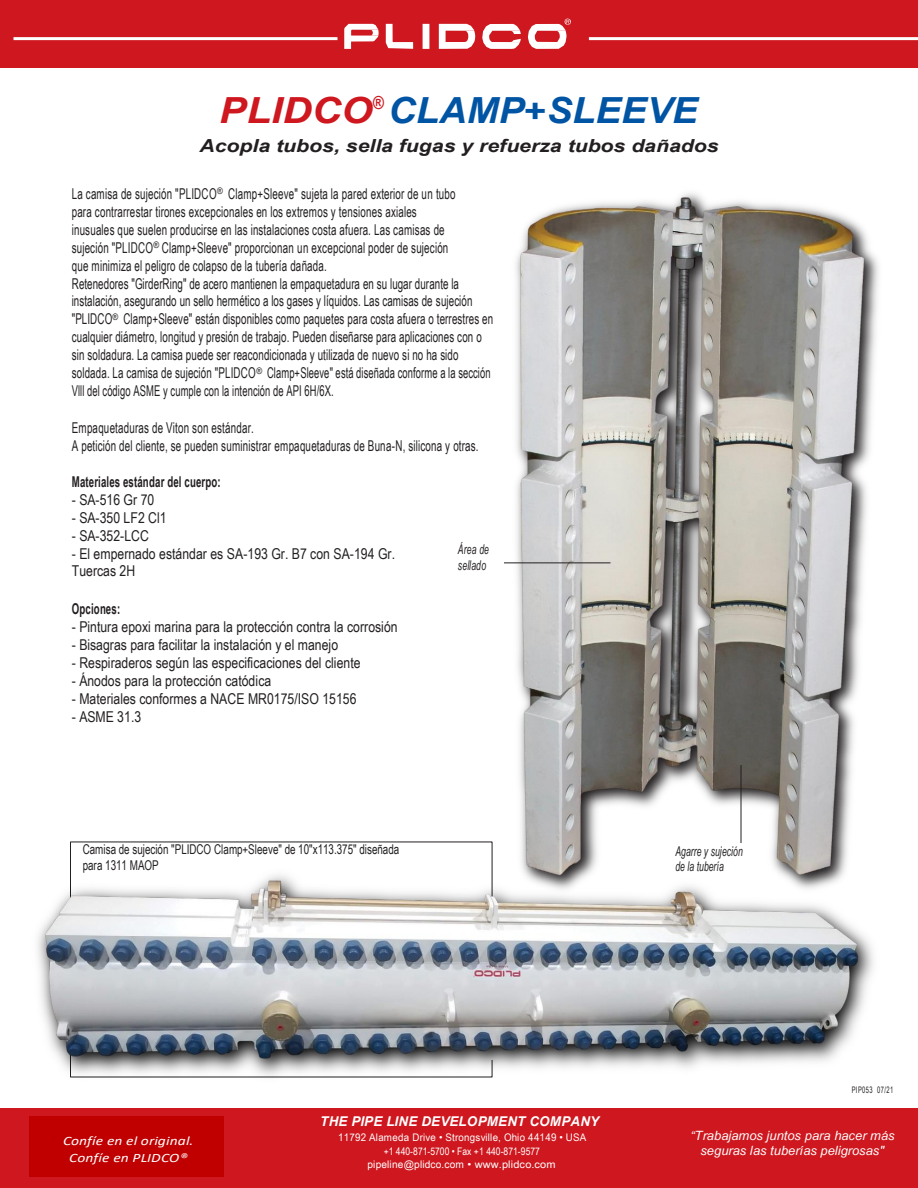
<style>
.page{position:relative;width:918px;height:1188px;background:#fff}
.page>*{position:absolute;margin:0;border:0;box-sizing:border-box;transform-origin:0 0}
.t1{font:italic 700 36px "Arial Narrow";color:#0054a4;scale:1.29 1}
.t2{font:italic 700 18px "Arial Narrow";color:#231f20;scale:1.44 1}
.t3{font:15px/17.9px "Arial Narrow";letter-spacing:.01em;color:#231f20;scale:.8 1}
.t4{font:15px/17.1px "Arial Narrow";letter-spacing:.01em;color:#231f20}
.t5{font:700 15px "Arial Narrow";letter-spacing:.015em;color:#231f20;scale:.79 1}
.t6{font:13.5px/15.5px "Arial Narrow";color:#231f20;scale:.89 1}
.t7{font:italic 13.5px/16.2px "Arial Narrow";letter-spacing:.005em;color:#231f20;scale:.78 1}
.t8{font:italic 700 13.5px "Arial Narrow";letter-spacing:.015em;color:#fff;scale:1.21 1}
.t9{font:italic 12.75px/15.6px "Arial Narrow";letter-spacing:.005em;color:#fff;text-align:center;scale:1.23 1}
.t10{font:italic 12.75px "Calibri";letter-spacing:.005em;color:#fff;scale:1.22 1}
.t11{font:italic 12.75px/15.6px "Arial Narrow";letter-spacing:.005em;color:#fff;text-align:center;scale:1.15 1}
.t12{font:10.5px/13.5px "Arial Narrow";letter-spacing:.01em;color:#fff;text-align:center}
.t13{font:10.5px "Arial Narrow";letter-spacing:.01em;color:#fff;scale:1.14 1}
.t14{font:9px "Arial Narrow";letter-spacing:.055em;color:#231f20;scale:.78 1}
.s1{color:#ce171e}
</style>
<div class="page">
<img style="left:504px;top:193px;width:374px;height:671px">
<hr style="left:504px;top:562px;width:106px;height:1px;background:#231f20">
<hr style="left:741px;top:765px;width:1px;height:78px;background:#231f20">
<img style="left:70px;top:864px;width:804px;height:214px">
<img style="left:37px;top:873px;width:830px;height:198px">
<div style="left:0;top:0;width:918px;height:68px;background:#ce171e"></div>
<svg style="left:386px;top:24px;width:27px;height:25px"></svg>
<div style="left:423px;top:24px;width:6px;height:25px;background:#fff"></div>
<svg style="left:482px;top:24px;width:39px;height:25px"></svg>
<svg style="left:344px;top:24px;width:35px;height:25px"></svg>
<svg style="left:439px;top:24px;width:36px;height:25px"></svg>
<svg style="left:528px;top:19px;width:43px;height:30px"></svg>
<hr style="left:14px;top:37px;width:324px;height:3px;background:#fff">
<hr style="left:589px;top:37px;width:329px;height:3px;background:#fff">
<div style="left:0;top:1108px;width:918px;height:80px;background:#ce171e"></div>
<div style="left:29px;top:1116px;width:195px;height:17px;background:#c00000"></div>
<div style="left:29px;top:1133px;width:195px;height:17px;background:#c00000"></div>
<div style="left:29px;top:1150px;width:195px;height:27px;background:#c00000"></div>
<p class="t1" style="left:219px;top:89px;width:372px"><span class="s1">PLIDCO</span><sup>®</sup> CLAMP+SLEEVE</p>
<p class="t2" style="left:199px;top:136px;width:362px">Acopla tubos, sella fugas y refuerza tubos dañados</p>
<p class="t3" style="left:72px;top:185px;width:481px">La camisa de sujeción "PLIDCO<sup>®</sup> Clamp+Sleeve" sujeta la pared exterior de un tubo para contrarrestar tirones excepcionales en los extremos y tensiones axiales inusuales que suelen producirse en las instalaciones costa afuera. Las camisas de sujeción "PLIDCO<sup>®</sup> Clamp+Sleeve" proporcionan un excepcional poder de sujeción que minimiza el peligro de colapso de la tubería dañada.</p>
<p class="t3" style="left:72px;top:274px;width:528px">Retenedores "GirderRing" de acero mantienen la empaquetadura en su lugar durante la instalación, asegurando un sello hermético a los gases y líquidos. Las camisas de sujeción "PLIDCO<sup>®</sup> Clamp+Sleeve" están disponibles como paquetes para costa afuera o terrestres en cualquier diámetro, longitud y presión de trabajo. Pueden diseñarse para aplicaciones con o sin soldadura. La camisa puede ser reacondicionada y utilizada de nuevo si no ha sido soldada. La camisa de sujeción "PLIDCO<sup>®</sup> Clamp+Sleeve" está diseñada conforme a la sección Vlll del código ASME y cumple con la intención de API 6H/6X.</p>
<p class="t3" style="left:72px;top:418px;width:229px">Empaquetaduras de Viton son estándar.</p>
<p class="t3" style="left:72px;top:437px;width:510px">A petición del cliente, se pueden suministrar empaquetaduras de Buna-N, silicona y otras.</p>
<p class="t5" style="left:72px;top:473px;width:190px">Materiales estándar del cuerpo:</p>
<p class="t4" style="left:72px;top:491px;width:84px">- SA-516 Gr 70</p>
<p class="t4" style="left:72px;top:509px;width:96px">- SA-350 LF2 Cl1</p>
<p class="t4" style="left:72px;top:527px;width:79px">- SA-352-LCC</p>
<p class="t4" style="left:72px;top:545px;width:325px">- El empernado estándar es SA-193 Gr. B7 con SA-194 Gr.<br>Tuercas 2H</p>
<p class="t5" style="left:72px;top:600px;width:63px">Opciones:</p>
<p class="t4" style="left:72px;top:618px;width:327px">- Pintura epoxi marina para la protección contra la corrosión</p>
<p class="t4" style="left:72px;top:636px;width:268px">- Bisagras para facilitar la instalación y el manejo</p>
<p class="t4" style="left:72px;top:654px;width:290px">- Respiraderos según las especificaciones del cliente</p>
<p class="t4" style="left:72px;top:672px;width:201px">- Ánodos para la protección catódica</p>
<p class="t4" style="left:72px;top:690px;width:286px">- Materiales conformes a NACE MR0175/ISO 15156</p>
<p class="t4" style="left:72px;top:708px;width:71px">- ASME 31.3</p>
<p class="t7" style="left:458px;top:541px;width:41px">Área de sellado</p>
<p class="t6" style="left:83px;top:842px;width:357px">Camisa de sujeción "PLIDCO Clamp+Sleeve" de 10"x113.375" diseñada para 1311 MAOP</p>
<p class="t7" style="left:675px;top:843px;width:88px;line-height:15.1px">Agarre y sujeción de la tubería</p>
<p class="t14" style="left:852px;top:1085px;width:55px">PIP053 07/21</p>
<p class="t11" style="left:70px;top:1127px;width:87px">Trust the Original.<br>Trust PLIDCO<sup>®</sup></p>
<p class="t10" style="left:63px;top:1136px;width:108px">Confíe en el original.</p>
<p class="t10" style="left:69px;top:1152px;width:98px">Confíe en PLIDCO®</p>
<p class="t8" style="left:320px;top:1114px;width:232px">THE PIPE LINE DEVELOPMENT COMPANY</p>
<p class="t13" style="left:338px;top:1132px;width:219px">11792 Alameda Drive • Strongsville, Ohio 44149 • USA</p>
<p class="t12" style="left:368px;top:1144px;width:190px">+1 440-871-5700 • Fax +1 440-871-9577 pipeline@plidco.com • www.plidco.com</p>
<p class="t9" style="left:690px;top:1127px;width:167px">“Trabajamos juntos para hacer más seguras las tuberías peligrosas"</p>
</div>
